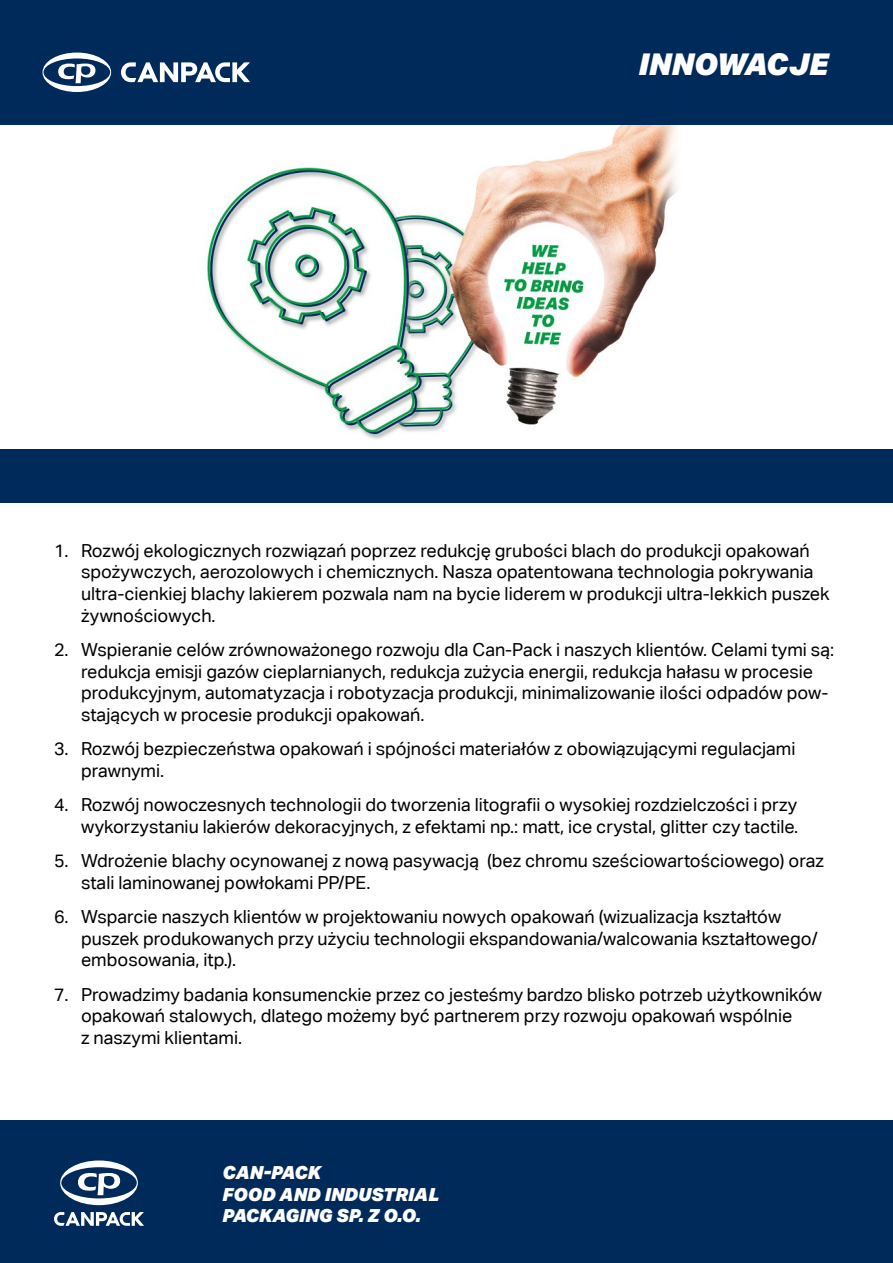
<style>
.page{position:relative;width:893px;height:1263px;background:#fff}
.page>*{position:absolute;margin:0;border:0;box-sizing:border-box;transform-origin:0 0}
.t1{font:italic 900 30px "Aktiv Grotesk";letter-spacing:-.005em;color:#fff}
.t2{font:18px/21.6px "Aktiv Grotesk";color:#000}
.t3{font:italic 900 18px/21.6px "Aktiv Grotesk";color:#fff}
</style>
<div class="page">
<div style="left:0;top:1120px;width:893px;height:143px;background:#002a5a"></div>
<div style="left:0;top:0;width:893px;height:125px;background:#002a5a"></div>
<svg style="left:121px;top:62px;width:129px;height:20px"></svg>
<svg style="left:43px;top:53px;width:68px;height:39px"></svg>
<img style="left:205px;top:125px;width:472px;height:314px">
<div style="left:0;top:449px;width:893px;height:54px;background:#002a5a"></div>
<svg style="left:54px;top:1212px;width:90px;height:14px"></svg>
<svg style="left:60px;top:1160px;width:78px;height:45px"></svg>
<h1 class="t1" style="left:638px;top:44px;width:191px">INNOWACJE</h1>
<p class="t2" style="left:81px;top:539px;width:750px;text-indent:-27px">1. Rozwój ekologicznych rozwiązań poprzez redukcję grubości blach do produkcji opakowań spożywczych, aerozolowych i chemicznych. Nasza opatentowana technologia pokrywania ultra-cienkiej blachy lakierem pozwala nam na bycie liderem w produkcji ultra-lekkich puszek żywnościowych.</p>
<p class="t2" style="left:81px;top:639px;width:754px;text-indent:-27px">2. Wspieranie celów zrównoważonego rozwoju dla Can-Pack i naszych klientów. Celami tymi są: redukcja emisji gazów cieplarnianych, redukcja zużycia energii, redukcja hałasu w procesie produkcyjnym, automatyzacja i robotyzacja produkcji, minimalizowanie ilości odpadów pow&shy;stających w procesie produkcji opakowań.</p>
<p class="t2" style="left:81px;top:738px;width:716px;text-indent:-27px">3. Rozwój bezpieczeństwa opakowań i spójności materiałów z obowiązującymi regulacjami prawnymi.</p>
<p class="t2" style="left:54px;top:794px;width:746px;text-align:right">4. Rozwój nowoczesnych technologii do tworzenia litografii o wysokiej rozdzielczości i przy wykorzystaniu lakierów dekoracyjnych, z efektami np.: matt, ice crystal, glitter czy tactile.</p>
<p class="t2" style="left:81px;top:850px;width:744px;text-indent:-27px">5. Wdrożenie blachy ocynowanej z nową pasywacją (bez chromu sześciowartościowego) oraz stali laminowanej powłokami PP/PE.</p>
<p class="t2" style="left:81px;top:906px;width:738px;text-indent:-27px">6. Wsparcie naszych klientów w projektowaniu nowych opakowań (wizualizacja kształtów puszek produkowanych przy użyciu technologii ekspandowania/walcowania kształtowego/ embosowania, itp.).</p>
<p class="t2" style="left:81px;top:983px;width:743px;text-indent:-27px">7. Prowadzimy badania konsumenckie przez co jesteśmy bardzo blisko potrzeb użytkowników opakowań stalowych, dlatego możemy być partnerem przy rozwoju opakowań wspólnie<br>z naszymi klientami.</p>
<p class="t3" style="left:222px;top:1161px;width:218px">CAN-PACK<br>FOOD AND INDUSTRIAL<br>PACKAGING SP. Z O.O.</p>
</div>
